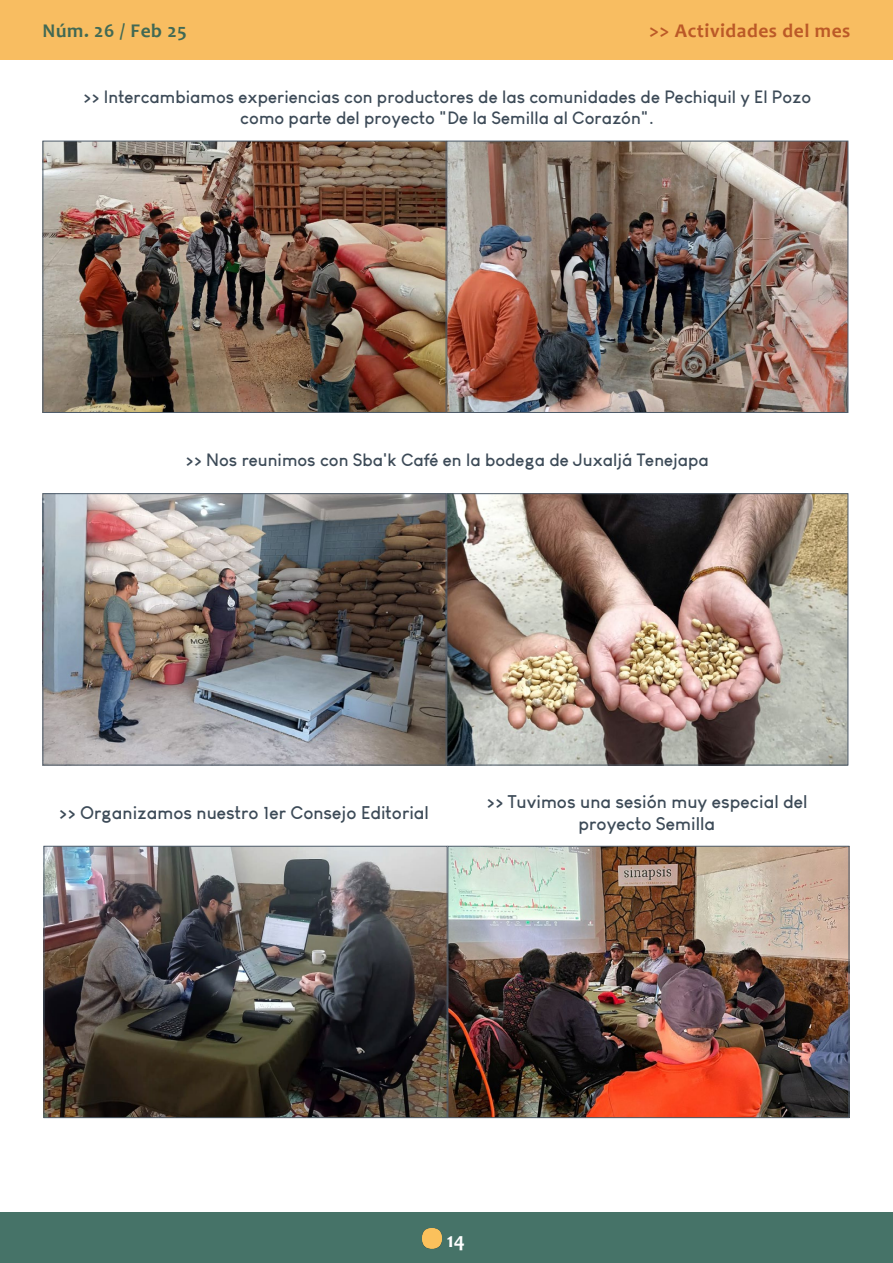
<style>
.page{position:relative;width:893px;height:1263px;background:#fff}
.page>*{position:absolute;margin:0;border:0;box-sizing:border-box;transform-origin:0 0}
.t1{font:700 21px "Candara";color:#fff}
.t2{font:700 19.5px "Candara";letter-spacing:.03em;color:#bb5927}
.t3{font:700 19.5px "Candara";letter-spacing:.03em;color:#416954}
.Autor{font:700 18px/21.6px "Louis George Cafe";color:#3c4a57;text-align:center}
.Autor-2{font:700 17.4px/21px "Louis George Cafe";color:#3c4a57;text-align:center}
</style>
<div class="page">
<hr style="left:892px;top:0;width:1px;height:1232px;background:#467367">
<hr style="left:892px;top:1142px;width:1px;height:121px;background:#f8bd61">
<div style="left:0;top:0;width:893px;height:60px;background:#f8bd61"></div>
<div style="left:0;top:1212px;width:893px;height:51px;background:#467368"></div>
<img style="left:423px;top:1228px;width:18px;height:21px">
<img style="left:45px;top:143px;width:801px;height:268px">
<div style="left:446px;top:141px;width:402px;height:272px;border:1px solid #4e5c6a"></div>
<div style="left:43px;top:141px;width:403px;height:272px;border:1px solid #4e5c6a"></div>
<img style="left:45px;top:495px;width:801px;height:268px">
<div style="left:446px;top:493px;width:402px;height:272px;border:1px solid #4e5c6a"></div>
<div style="left:43px;top:493px;width:403px;height:272px;border:1px solid #4e5c6a"></div>
<img style="left:46px;top:848px;width:801px;height:268px">
<div style="left:447px;top:846px;width:402px;height:272px;border:1px solid #4e5c6a"></div>
<div style="left:44px;top:846px;width:404px;height:272px;border:1px solid #4e5c6a"></div>
<p class="t3" style="left:43px;top:18px;width:146px">Núm. 26 / Feb 25</p>
<p class="t2" style="left:649px;top:18px;width:203px">&gt;&gt; Actividades del mes</p>
<p class="Autor-2" style="left:83px;top:86px;width:730px">&gt;&gt; Intercambiamos experiencias con productores de las comunidades de Pechiquil y El Pozo como parte del proyecto "De la Semilla al Corazón".</p>
<p class="Autor-2" style="left:185px;top:449px;width:525px">&gt;&gt; Nos reunimos con Sba'k Café en la bodega de Juxaljá Tenejapa</p>
<p class="Autor" style="left:58px;top:802px;width:372px">&gt;&gt; Organizamos nuestro 1er Consejo Editorial</p>
<p class="Autor" style="left:486px;top:791px;width:323px">&gt;&gt; Tuvimos una sesión muy especial del proyecto Semilla</p>
<p class="t1" style="left:447px;top:1227px;width:20px">14</p>
</div>
